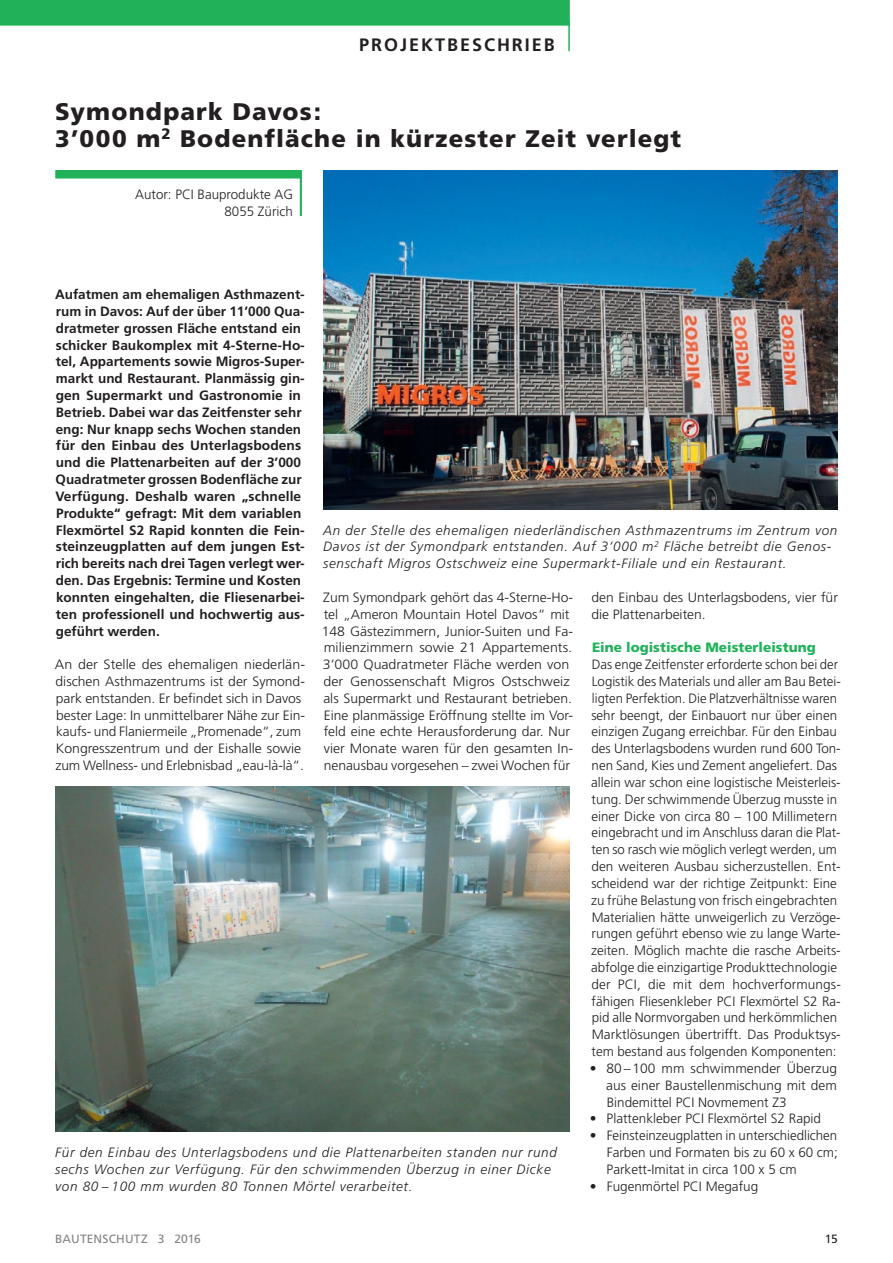
<style>
.page{position:relative;width:893px;height:1263px;background:#fff}
.page>*{position:absolute;margin:0;border:0;box-sizing:border-box;transform-origin:0 0}
.t1{font:900 24px/27px "Frutiger";letter-spacing:.05em;color:#231f20}
.t2{font:700 18px "Frutiger CE";letter-spacing:.11em;color:#231f20}
.t3{font:300 13.5px/16.8px "Frutiger CE";color:#231f20}
.t4{font:700 13.5px/16.8px "Frutiger CE";color:#231f20}
.t5{font:italic 300 13.5px/16.8px "Frutiger CE";letter-spacing:.05em;color:#231f20}
.t6{font:300 13.5px/16.8px "Frutiger CE";color:#231f20;scale:1.05 1}
.t7{font:900 13.5px "Frutiger CE";color:#21b259}
.t8{font:12px "Frutiger CE";letter-spacing:.015em;color:#808285}
.t9{font:12px "Frutiger CE";color:#231f20}
</style>
<div class="page">
<div style="left:0;top:0;width:570px;height:26px;background:#21b259"></div>
<hr style="left:568px;top:21px;width:2px;height:30px;background:#21b259">
<div style="left:55px;top:170px;width:247px;height:8px;background:#21b259"></div>
<hr style="left:300px;top:176px;width:2px;height:40px;background:#21b259">
<img style="left:323px;top:170px;width:515px;height:339px">
<img style="left:55px;top:787px;width:515px;height:345px">
<h2 class="t2" style="left:359px;top:34px;width:197px">PROJEKTBESCHRIEB</h2>
<h1 class="t1" style="left:55px;top:98px;width:627px">Symondpark Davos:<br>3’000 m<sup>2</sup> Bodenfläche in kürzester Zeit verlegt</h1>
<p class="t3" style="left:135px;top:186px;width:159px;text-align:right">Autor: PCI Bauprodukte AG<br>8055 Zürich</p>
<p class="t4" style="left:55px;top:286px;width:251px">Aufatmen am ehemaligen Asthmazent&shy;rum in Davos: Auf der über 11’000 Qua&shy;dratmeter grossen Fläche entstand ein schicker Baukomplex mit 4-Sterne-Ho&shy;tel, Appartements sowie Migros-Super&shy;markt und Restaurant. Planmässig gin&shy;gen Supermarkt und Gastronomie in Betrieb. Dabei war das Zeitfenster sehr eng: Nur knapp sechs Wochen standen für den Einbau des Unterlagsbodens und die Plattenarbeiten auf der 3’000<br>Quadratmeter grossen Bodenfläche zur Verfügung. Deshalb waren „schnelle Produkte“ gefragt: Mit dem variablen Flexmörtel S2 Rapid konnten die Fein&shy;steinzeugplatten auf dem jungen Est&shy;rich bereits nach drei Tagen verlegt wer&shy;den. Das Ergebnis: Termine und Kosten konnten eingehalten, die Fliesenarbei&shy;ten professionell und hochwertig aus&shy;geführt werden.</p>
<p class="t6" style="left:55px;top:656px;width:240px">An der Stelle des ehemaligen niederlän&shy;dischen Asthmazentrums ist der Symond&shy;park entstanden. Er befindet sich in Davos bester Lage: In unmittelbarer Nähe zur Ein&shy;kaufs- und Flaniermeile „Promenade“, zum Kongresszentrum und der Eishalle sowie zum Wellness- und Erlebnisbad „eau-là-là“.</p>
<p class="t5" style="left:323px;top:521px;width:516px">An der Stelle des ehemaligen niederländischen Asthmazentrums im Zentrum von<br>Davos ist der Symondpark entstanden. Auf 3‘000 m<sup>2</sup> Fläche betreibt die Genos&shy;senschaft Migros Ostschweiz eine Supermarkt-Filiale und ein Restaurant.</p>
<p class="t3" style="left:322px;top:589px;width:253px">Zum Symondpark gehört das 4-Sterne-Ho&shy;tel „Ameron Mountain Hotel Davos“ mit 148 Gästezimmern, Junior-Suiten und Fa&shy;milienzimmern sowie 21 Appartements.<br>3’000 Quadratmeter Fläche werden von der Genossenschaft Migros Ostschweiz als Supermarkt und Restaurant betrieben.<br>Eine planmässige Eröffnung stellte im Vor&shy;feld eine echte Herausforderung dar. Nur vier Monate waren für den gesamten In&shy;nenausbau vorgesehen – zwei Wochen für</p>
<p class="t3" style="left:591px;top:589px;width:248px">den Einbau des Unterlagsbodens, vier für die Plattenarbeiten.</p>
<p class="t7" style="left:592px;top:639px;width:225px">Eine logistische Meisterleistung</p>
<p class="t3" style="left:591px;top:656px;width:251px">Das enge Zeitfenster erforderte schon bei der Logistik des Materials und aller am Bau Betei&shy;ligten Perfektion. Die Platzverhältnisse waren sehr beengt, der Einbauort nur über einen einzigen Zugang erreichbar. Für den Einbau des Unterlagsbodens wurden rund 600 Ton&shy;nen Sand, Kies und Zement angeliefert. Das allein war schon eine logistische Meisterleis&shy;tung. Der schwimmende Überzug musste in einer Dicke von circa 80 – 100 Millimetern eingebracht und im Anschluss daran die Plat&shy;ten so rasch wie möglich verlegt werden, um den weiteren Ausbau sicherzustellen. Ent&shy;scheidend war der richtige Zeitpunkt: Eine zu frühe Belastung von frisch eingebrachten Materialien hätte unweigerlich zu Verzöge&shy;rungen geführt ebenso wie zu lange Warte&shy;zeiten. Möglich machte die rasche Arbeits&shy;abfolge die einzigartige Produkttechnologie der PCI, die mit dem hochverformungs&shy;fähigen Fliesenkleber PCI Flexmörtel S2 Ra&shy;pid alle Normvorgaben und herkömmlichen Marktlösungen übertrifft. Das Produktsys&shy;tem bestand aus folgenden Komponenten:</p>
<p class="t3" style="left:606px;top:1060px;width:232px;text-align:justify;text-indent:-16px">• 80–100 mm schwimmender Überzug aus einer Baustellenmischung mit dem Bindemittel PCI Novmement Z3</p>
<p class="t3" style="left:590px;top:1110px;width:233px">• Plattenkleber PCI Flexmörtel S2 Rapid</p>
<p class="t3" style="left:607px;top:1127px;width:233px;text-align:justify;text-indent:-17px">• Feinsteinzeugplatten in unterschiedlichen Farben und Formaten bis zu 60 x 60 cm; Parkett-Imitat in circa 100 x 5 cm</p>
<p class="t3" style="left:590px;top:1177px;width:170px">• Fugenmörtel PCI Megafug</p>
<p class="t5" style="left:55px;top:1144px;width:503px">Für den Einbau des Unterlagsbodens und die Plattenarbeiten standen nur rund sechs Wochen zur Verfügung. Für den schwimmenden Überzug in einer Dicke von 80 – 100 mm wurden 80 Tonnen Mörtel verarbeitet.</p>
<p class="t8" style="left:55px;top:1231px;width:147px">BAUTENSCHUTZ 3 2016</p>
<p class="t9" style="left:825px;top:1231px;width:14px">15</p>
</div>
